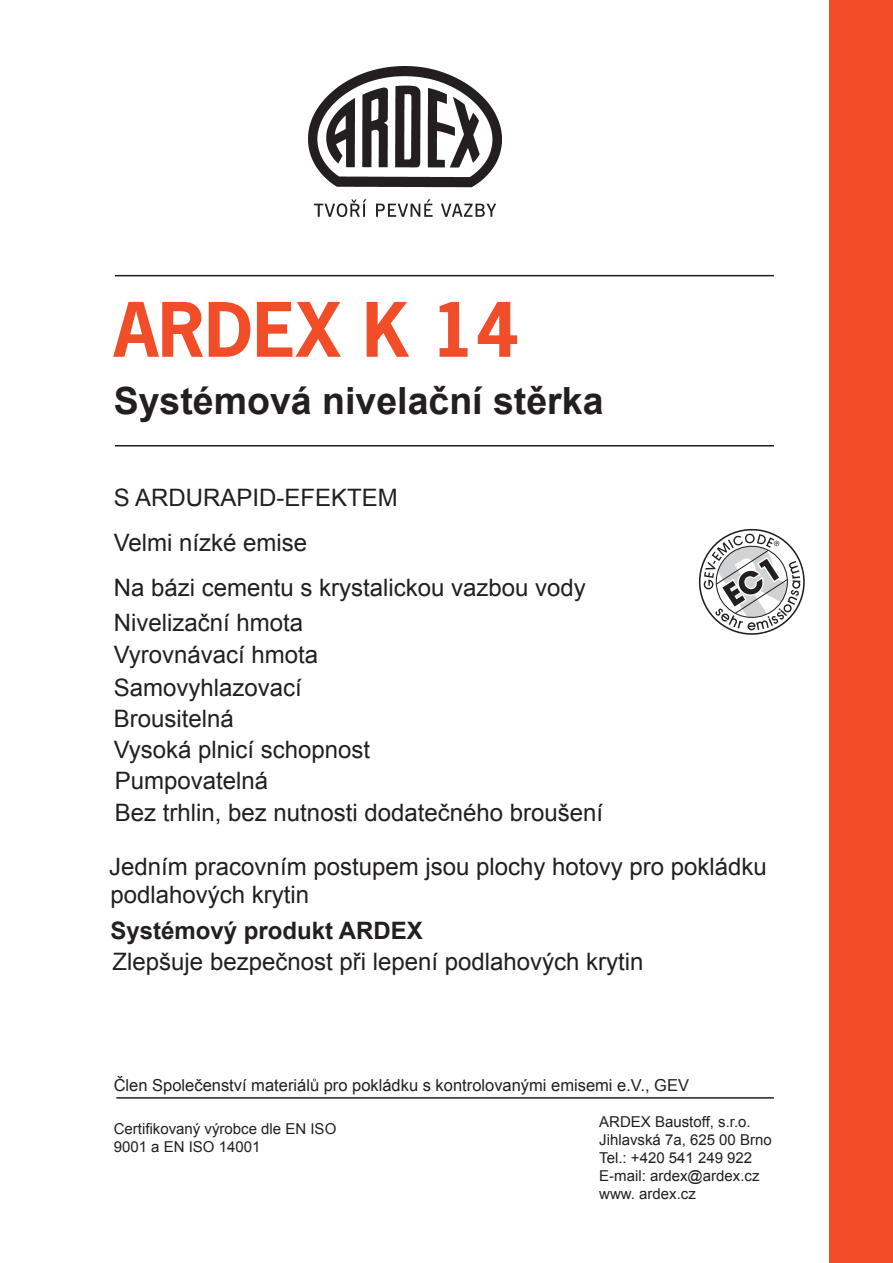
<style>
.page{position:relative;width:893px;height:1263px;background:#fff}
.page>*{position:absolute;margin:0;border:0;box-sizing:border-box;transform-origin:0 0}
.t1{font:700 70.5px "News Gothic Std";color:#f04d28}
.t2{font:700 37.5px "Arial";color:#231f20}
.t3{font:24px/31.7px "Arial";color:#231f20}
.t4{font:16.5px "Arial";color:#231f20}
.t5{font:15px/18px "Arial";color:#231f20}
.s1{font-style:inherit}
.s2{font-weight:700}
</style>
<div class="page">
<div style="left:829px;top:0;width:64px;height:1263px;background:#f04d28"></div>
<img style="left:308px;top:67px;width:194px;height:149px">
<hr style="left:115px;top:275px;width:659px;height:1px;background:#231f20">
<hr style="left:115px;top:445px;width:659px;height:1px;background:#231f20">
<hr style="left:116px;top:1097px;width:658px;height:2px;background:#231f20">
<svg style="left:698px;top:528px;width:107px;height:107px"></svg>
<p class="t1" style="left:114px;top:283px;width:407px">ARDEX K 14</p>
<p class="t2" style="left:114px;top:376px;width:491px">Systémová nivelační stěrka</p>
<p class="t3" style="left:114px;top:475px;width:474px;line-height:45px">S ARDURAPID-EFEKTEM<br>Velmi nízké emise<br>Na bázi cementu s krystalickou vazbou vody</p>
<p class="t3" style="left:114px;top:606px;width:491px">Nivelizační hmota<br>Vyrovnávací hmota<br>Samovyhlazovací<br>Brousitelná<br>Vysoká plnicí schopnost<br>Pumpovatelná<br>Bez trhlin, bez nutnosti dodate<span class="s1">č</span>ného broušení</p>
<p class="t3" style="left:109px;top:852px;width:659px;line-height:28px">Jedním pracovním postupem jsou plochy hotovy pro pokládku podlahových krytin</p>
<p class="t3" style="left:110px;top:915px;width:535px"><span class="s2">Systémový produkt ARDEX<br></span>Zlepšuje bezpečnost při lepení podlahových krytin</p>
<p class="t4" style="left:114px;top:1074px;width:577px">Člen Společenství materiálů pro pokládku s kontrolovanými emisemi e.V., GEV</p>
<p class="t5" style="left:114px;top:1120px;width:224px">Certifikovaný výrobce dle EN ISO<br>9001 a EN ISO 14001</p>
<p class="t5" style="left:599px;top:1112px;width:153px">ARDEX Baustoff, s.r.o.</p>
<p class="t5" style="left:599px;top:1130px;width:174px">Jihlavská 7a, 625 00 Brno</p>
<p class="t5" style="left:599px;top:1148px;width:155px">Tel.: +420 541 249 922</p>
<p class="t5" style="left:599px;top:1166px;width:162px">E-mail: ardex@ardex.cz</p>
<p class="t5" style="left:599px;top:1184px;width:98px">www. ardex.cz</p>
</div>
